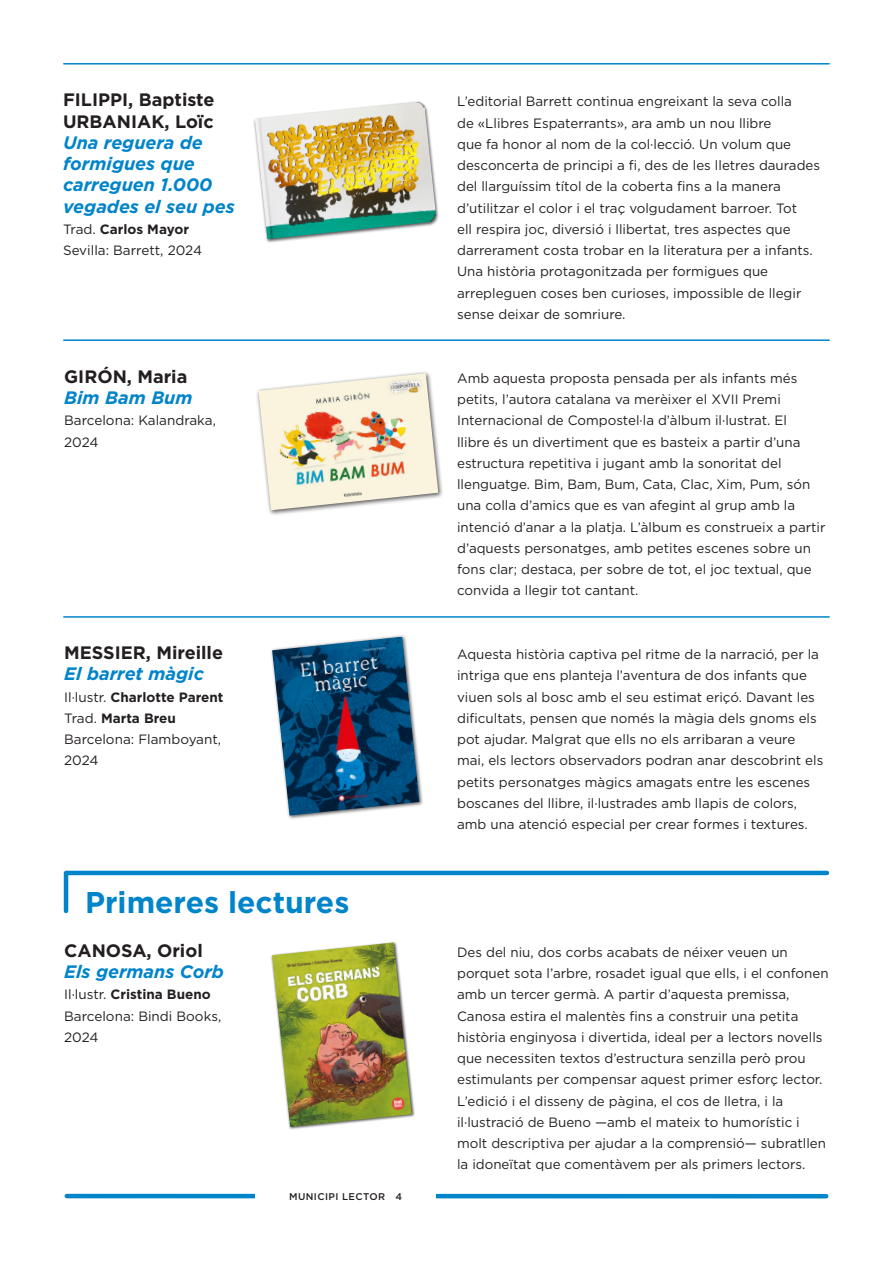
<style>
.page{position:relative;width:893px;height:1263px;background:#fff}
.page>*{position:absolute;margin:0;border:0;box-sizing:border-box;transform-origin:0 0}
.t1{font:700 30px "Gotham";color:#0084ca}
.t2{font:italic 700 18px/21.3px "Gotham";color:#0084ca}
.t3{font:700 18px "Gotham";color:#231f20}
.text2{font:13.5px/21.3px "Gotham";color:#231f20}
.dades{font:700 13.5px/21.3px "Gotham";color:#231f20}
.dades-2{font:13.5px "Gotham";color:#231f20}
.t4{font:500 9.75px "Gotham";letter-spacing:.04em;color:#231f20}
.s1{font-weight:400}
</style>
<div class="page">
<hr style="left:64px;top:339px;width:765px;height:2px;background:#0084ca">
<hr style="left:64px;top:616px;width:765px;height:2px;background:#0084ca">
<hr style="left:64px;top:63px;width:765px;height:2px;background:#0084ca">
<hr style="left:67px;top:1194px;width:759px;height:4px;background:#0084ca">
<div style="left:256px;top:1192px;width:180px;height:8px;background:#fff"></div>
<div style="left:253px;top:100px;width:187px;height:143px;background:#231f20;opacity:.75"></div>
<img style="left:255px;top:101px;width:182px;height:138px">
<div style="left:256px;top:370px;width:188px;height:146px;background:#231f20;opacity:.75"></div>
<img style="left:258px;top:373px;width:180px;height:137px">
<div style="left:270px;top:635px;width:154px;height:185px;background:#231f20;opacity:.75"></div>
<img style="left:272px;top:637px;width:147px;height:178px">
<div style="left:271px;top:941px;width:144px;height:189px;background:#231f20;opacity:.75"></div>
<img style="left:272px;top:942px;width:140px;height:185px">
<svg style="left:63px;top:870px;width:767px;height:44px"></svg>
<p class="t3" style="left:63px;top:88px;width:153px">FILIPPI, Baptiste</p>
<p class="t3" style="left:63px;top:109px;width:152px">URBANIAK, Loïc</p>
<p class="t2" style="left:63px;top:132px;width:173px">Una reguera de formigues que carreguen 1.000 vegades el seu pes</p>
<p class="dades" style="left:63px;top:218px;width:128px"><span class="s1">Trad.</span> Carlos Mayor</p>
<p class="text2" style="left:63px;top:239px;width:141px">Sevilla: Barrett, 2024</p>
<p class="t3" style="left:64px;top:364px;width:125px">GIRÓN, Maria</p>
<p class="t2" style="left:64px;top:387px;width:130px">Bim Bam Bum</p>
<p class="text2" style="left:64px;top:409px;width:153px">Barcelona: Kalandraka,<br>2024</p>
<p class="t3" style="left:64px;top:641px;width:160px">MESSIER, Mireille</p>
<p class="t2" style="left:64px;top:663px;width:141px">El barret màgic</p>
<p class="dades" style="left:64px;top:686px;width:161px"><span class="s1">Il·lustr.</span> Charlotte Parent<br><span class="s1">Trad.</span> Marta Breu</p>
<p class="text2" style="left:64px;top:728px;width:159px">Barcelona: Flamboyant,<br>2024</p>
<p class="t1" style="left:85px;top:883px;width:266px">Primeres lectures</p>
<p class="t3" style="left:64px;top:938px;width:140px">CANOSA, Oriol</p>
<p class="t2" style="left:64px;top:961px;width:161px">Els germans Corb</p>
<p class="dades" style="left:64px;top:984px;width:148px"><span class="s1">Il·lustr.</span> Cristina Bueno</p>
<p class="dades-2" style="left:64px;top:1007px;width:159px">Barcelona: Bindi Books,</p>
<p class="dades-2" style="left:64px;top:1028px;width:36px">2024</p>
<p class="t4" style="left:289px;top:1190px;width:114px">MUNICIPI LECTOR 4</p>
<p class="text2" style="left:457px;top:91px;width:364px">L’editorial Barrett continua engreixant la seva colla<br>de «Llibres Espaterrants», ara amb un nou llibre<br>que fa honor al nom de la col·lecció. Un volum que desconcerta de principi a fi, des de les lletres daurades del llarguíssim títol de la coberta fins a la manera d’utilitzar el color i el traç volgudament barroer. Tot<br>ell respira joc, diversió i llibertat, tres aspectes que darrerament costa trobar en la literatura per a infants.<br>Una història protagonitzada per formigues que arrepleguen coses ben curioses, impossible de llegir sense deixar de somriure.</p>
<p class="text2" style="left:457px;top:367px;width:370px">Amb aquesta proposta pensada per als infants més petits, l’autora catalana va merèixer el XVII Premi Internacional de Compostel·la d’àlbum il·lustrat. El<br>llibre és un divertiment que es basteix a partir d’una estructura repetitiva i jugant amb la sonoritat del llenguatge. Bim, Bam, Bum, Cata, Clac, Xim, Pum, són una colla d’amics que es van afegint al grup amb la intenció d’anar a la platja. L’àlbum es construeix a partir d’aquests personatges, amb petites escenes sobre un fons clar; destaca, per sobre de tot, el joc textual, que convida a llegir tot cantant.</p>
<p class="text2" style="left:457px;top:643px;width:368px">Aquesta història captiva pel ritme de la narració, per la intriga que ens planteja l’aventura de dos infants que viuen sols al bosc amb el seu estimat eriçó. Davant les dificultats, pensen que només la màgia dels gnoms els pot ajudar. Malgrat que ells no els arribaran a veure mai, els lectors observadors podran anar descobrint els petits personatges màgics amagats entre les escenes boscanes del llibre, il·lustrades amb llapis de colors, amb una atenció especial per crear formes i textures.</p>
<p class="text2" style="left:457px;top:941px;width:373px">Des del niu, dos corbs acabats de néixer veuen un porquet sota l’arbre, rosadet igual que ells, i el confonen amb un tercer germà. A partir d’aquesta premissa, Canosa estira el malentès fins a construir una petita història enginyosa i divertida, ideal per a lectors novells que necessiten textos d’estructura senzilla però prou estimulants per compensar aquest primer esforç lector.</p>
<p class="text2" style="left:457px;top:1090px;width:370px">L’edició i el disseny de pàgina, el cos de lletra, i la il·lustració de Bueno —amb el mateix to humorístic i molt descriptiva per ajudar a la comprensió— subratllen la idoneïtat que comentàvem per als primers lectors.</p>
</div>
